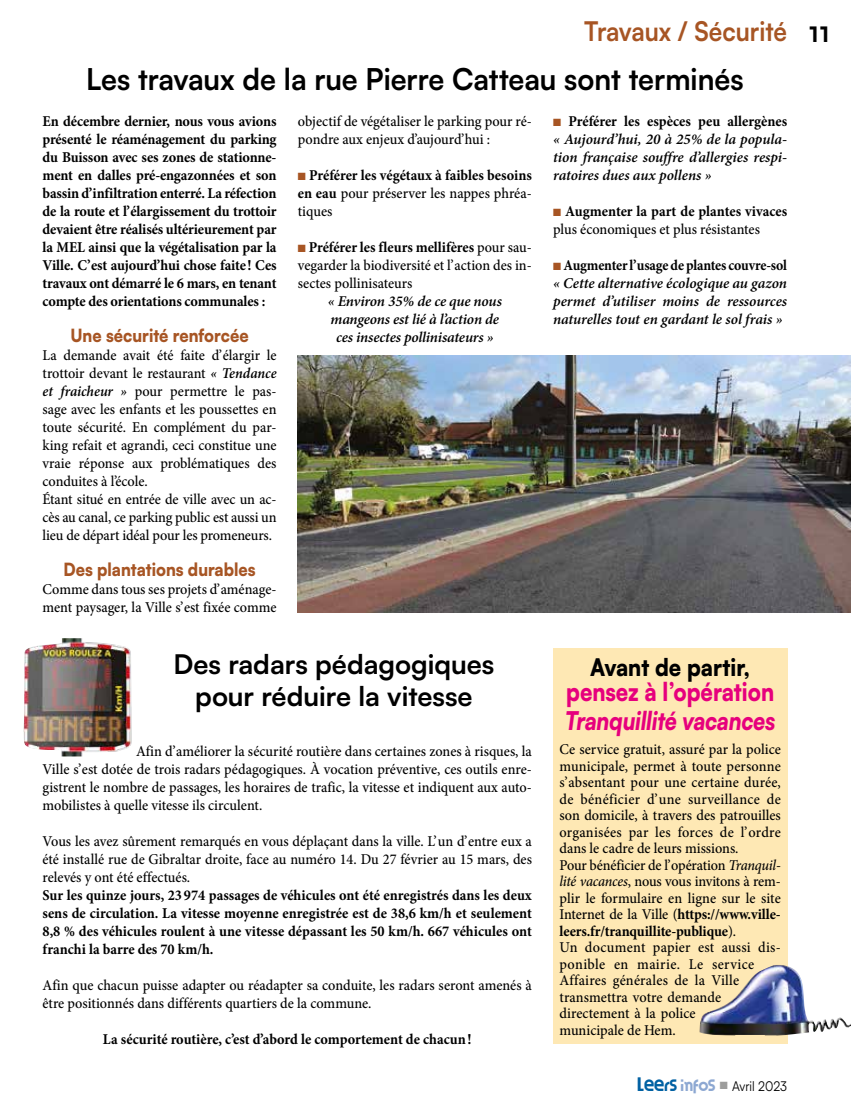
<style>
.page{position:relative;width:851px;height:1106px;background:#fff}
.page>*{position:absolute;margin:0;border:0;box-sizing:border-box;transform-origin:0 0}
.t1{font:700 30px "Satoshi";color:#000;scale:.95 1}
.t2{font:700 27px/32.4px "Satoshi";color:#000;text-align:center}
.t3{font:700 27px "Satoshi";color:#a75524;scale:.9 1}
.t4{font:italic 900 25.5px "Satoshi";letter-spacing:-.01em;color:#e6007d;scale:.85 1}
.t5{font:900 25.5px "Satoshi";color:#e6007d;scale:.85 1}
.t6{font:900 24px "Satoshi";color:#000;scale:.9 1}
.t7{font:900 21px "Satoshi";color:#000}
.t8{font:900 18px "Satoshi";color:#a75524;scale:.9 1}
.t9{font:500 15px/18px "Minion Pro";color:#000;scale:.95 1}
.t10{font:700 15px/18px "Minion Pro";letter-spacing:-.005em;color:#000;text-align:justify;scale:.95 1}
.t11{font:italic 600 15px/18px "Minion Pro";letter-spacing:-.01em;color:#000;text-align:justify}
.t12{font:13.5px "Satoshi";color:#000;scale:.9 1}
.s1{font-weight:600;font-style:italic}
.s2{color:#a75524}
.s3{font-weight:500}
.s4{font-weight:700}
.s5{font-weight:700;font-style:normal}
.s6{font-style:italic}
.s7{font-family:"ZESSTYPE GRAFIKA";font-size:16.5px;color:#0061a3}
.s8{font-family:"ZESSTYPE GRAFIKA";font-size:16.5px;color:#8da8d2}
.s9{color:#9d9d9c}
</style>
<div class="page">
<div style="left:553px;top:648px;width:234px;height:396px;background:#fee8b4"></div>
<img style="left:298px;top:355px;width:552px;height:257px">
<img style="left:23px;top:638px;width:109px;height:118px">
<img style="left:699px;top:964px;width:151px;height:72px">
<h2 class="t3" style="left:584px;top:12px;width:227px">Travaux / Sécurité</h2>
<h1 class="t1" style="left:86px;top:57px;width:693px">Les travaux de la rue Pierre Catteau sont terminés</h1>
<p class="t10" style="left:43px;top:112px;width:248px">En décembre dernier, nous vous avions présenté le réaménagement du parking du Buisson avec ses zones de stationne&shy;ment en dalles pré-engazonnées et son bassin d’infiltration enterré. La réfection de la route et l’élargissement du trottoir devaient être réalisés ultérieurement par la MEL ainsi que la végétalisation par la Ville. C’est aujourd’hui chose faite! Ces travaux ont démarré le 6 mars, en tenant compte des orientations communales :</p>
<p class="t8" style="left:70px;top:322px;width:199px">Une sécurité renforcée</p>
<p class="t9" style="left:43px;top:346px;width:248px">La demande avait été faite d’élargir le trottoir devant le restaurant <span class="s1">« Tendance et fraicheur »</span> pour permettre le pas&shy;sage avec les enfants et les poussettes en toute sécurité. En complément du par&shy;king refait et agrandi, ceci constitue une vraie réponse aux problématiques des conduites à l’école.<br>Étant situé en entrée de ville avec un ac&shy;cès au canal, ce parking public est aussi un lieu de départ idéal pour les promeneurs.</p>
<p class="t8" style="left:63px;top:556px;width:215px">Des plantations durables</p>
<p class="t9" style="left:43px;top:580px;width:248px">Comme dans tous ses projets d’aménage&shy;ment paysager, la Ville s’est fixée comme</p>
<p class="t9" style="left:298px;top:112px;width:248px">objectif de végétaliser le parking pour ré&shy;pondre aux enjeux d’aujourd’hui :</p>
<p class="t10" style="left:298px;top:166px;width:248px"><span class="s2">■</span> Préférer les végétaux à faibles besoins en eau <span class="s3">pour préserver les nappes phréa&shy;tiques</span></p>
<p class="t9" style="left:298px;top:238px;width:248px;text-align:justify"><span class="s2">■</span> <span class="s4">Préférer les fleurs mellifères</span> pour sau&shy;vegarder la biodiversité et l’action des in&shy;sectes pollinisateurs</p>
<p class="t11" style="left:328px;top:292px;width:176px;text-align:center">« Environ 35% de ce que nous mangeons est lié à l’action de ces insectes pollinisateurs »</p>
<p class="t11" style="left:553px;top:112px;width:235px"><span class="s2">■</span> <span class="s5">Préférer les espèces peu allergènes </span>« Aujourd’hui, 20 à 25% de la popula&shy;tion française souffre d’allergies respi&shy;ratoires dues aux pollens »</p>
<p class="t9" style="left:553px;top:202px;width:248px"><span class="s2">■</span> <span class="s4">Augmenter la part de plantes vivaces </span>plus économiques et plus résistantes</p>
<p class="t11" style="left:553px;top:256px;width:235px"><span class="s2">■</span> <span class="s5">Augmenter l’usage de plantes couvre-sol </span>« Cette alternative écologique au gazon permet d’utiliser moins de ressources naturelles tout en gardant le sol frais »</p>
<h2 class="t2" style="left:173px;top:646px;width:322px">Des radars pédagogiques pour réduire la vitesse</h2>
<h3 class="t6" style="left:590px;top:648px;width:179px">Avant de partir,</h3>
<h3 class="t5" style="left:566px;top:672px;width:246px">pensez à l’opération</h3>
<h3 class="t4" style="left:564px;top:701px;width:249px">Tranquillité vacances</h3>
<p class="t9" style="left:559px;top:741px;width:234px;line-height:16.5px">Ce service gratuit, assuré par la police municipale, permet à toute personne s’absentant pour une certaine durée, de bénéficier d’une surveillance de son domicile, à travers des patrouilles organisées par les forces de l’ordre dans le cadre de leurs missions.<br>Pour bénéficier de l’opération <span class="s6">Tranquil&shy;lité vacances</span>, nous vous invitons à rem&shy;plir le formulaire en ligne sur le site Internet de la Ville (<span class="s4">https://www.ville&shy;leers.fr/tranquillite-publique</span>).<br>Un document papier est aussi dis&shy;ponible en mairie. Le service Affaires générales de la Ville transmettra votre demande directement à la police<br>municipale de Hem.</p>
<p class="t9" style="left:43px;top:742px;width:516px;text-align:justify;text-indent:93px">Afin d’améliorer la sécurité routière dans certaines zones à risques, la Ville s’est dotée de trois radars pédagogiques. À vocation préventive, ces outils enre&shy;gistrent le nombre de passages, les horaires de trafic, la vitesse et indiquent aux auto&shy;mobilistes à quelle vitesse ils circulent.</p>
<p class="t9" style="left:43px;top:832px;width:516px;text-align:justify">Vous les avez sûrement remarqués en vous déplaçant dans la ville. L’ un d’entre eux a été installé rue de Gibraltar droite, face au numéro 14. Du 27 février au 15 mars, des relevés y ont été effectués.</p>
<p class="t10" style="left:43px;top:886px;width:516px">Sur les quinze jours, 23 974 passages de véhicules ont été enregistrés dans les deux sens de circulation. La vitesse moyenne enregistrée est de 38,6 km/h et seulement 8,8 % des véhicules roulent à une vitesse dépassant les 50 km/h. 667 véhicules ont franchi la barre des 70 km/h.</p>
<p class="t9" style="left:43px;top:976px;width:516px">Afin que chacun puisse adapter ou réadapter sa conduite, les radars seront amenés à être positionnés dans différents quartiers de la commune.</p>
<p class="t10" style="left:103px;top:1030px;width:389px">La sécurité routière, c’est d’abord le comportement de chacun!</p>
<p class="t12" style="left:637px;top:1077px;width:168px"><span class="s7">Leers</span> <span class="s8">infos</span> <span class="s9">■</span> Avril 2023</p>
<h3 class="t7" style="left:808px;top:19px;width:22px">11</h3>
</div>
